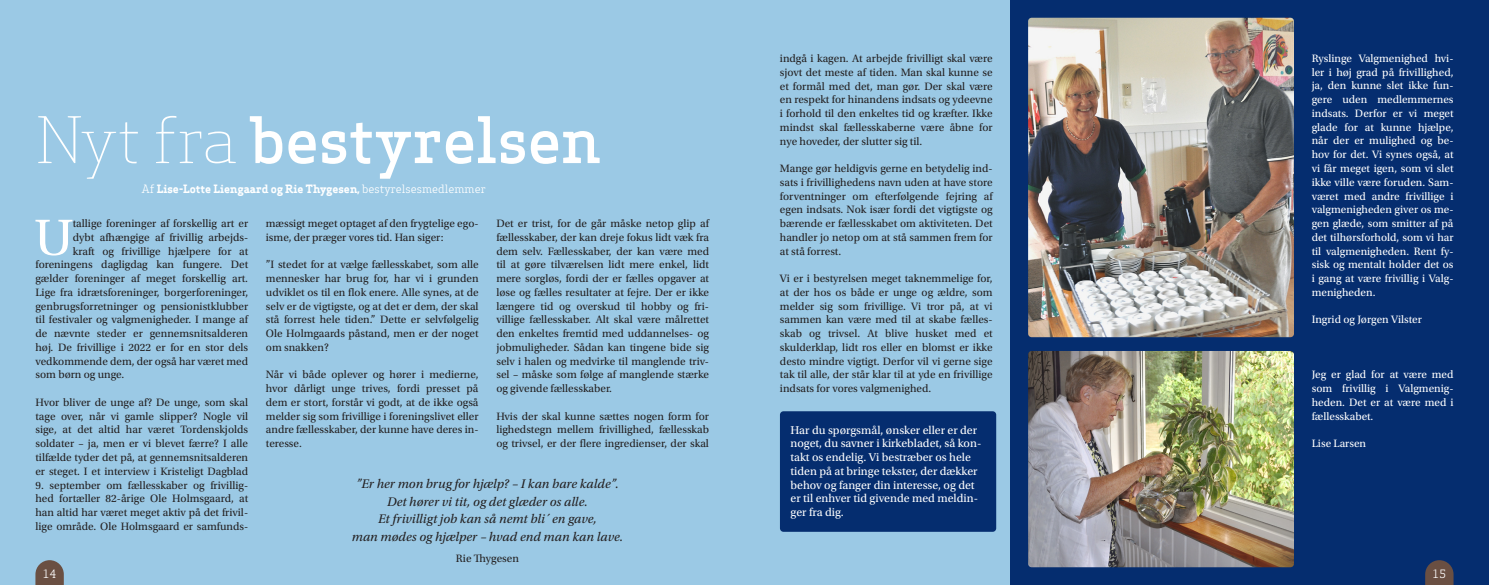
<style>
.page{position:relative;width:1489px;height:585px;background:#fff}
.page>*{position:absolute;margin:0;border:0;box-sizing:border-box;transform-origin:0 0}
.t1{font:500 62.5px "Apex Serif";letter-spacing:-.015em;color:#fff}
.t2{font:53.38px "Utopia Std";color:#fff}
.t3{font:italic 13.12px/17.5px "Utopia Std";letter-spacing:.005em;color:#231f20;text-align:center}
.t4{font:11.88px/13.8px "Utopia Std";color:#fff}
.t5{font:11.25px/13.8px "Utopia Std";color:#231f20;text-align:justify}
.t6{font:11.25px/13.8px "Utopia Std";color:#fff;text-align:justify}
.t7{font:700 11.25px "Apex Serif";color:#fff}
.t8{font:11.25px "Apex Serif";color:#fff}
.s1{font-weight:300}
.s2{font-weight:400}
</style>
<div class="page">
<div style="left:0;top:0;width:1488px;height:585px;background:#9bc9e5"></div>
<div style="left:1010px;top:0;width:478px;height:585px;background:#052d6f"></div>
<img style="left:1028px;top:18px;width:265px;height:319px">
<img style="left:1028px;top:351px;width:265px;height:216px">
<svg style="left:35px;top:560px;width:29px;height:25px"></svg>
<svg style="left:1425px;top:560px;width:28px;height:25px"></svg>
<div style="left:780px;top:411px;width:216px;height:120px;background:#052d6f;border-radius:4px"></div>
<h1 class="t1" style="left:35px;top:100px;width:567px"><span class="s1">Nyt fra</span> bestyrelsen</h1>
<p class="t7" style="left:142px;top:181px;width:345px"><span class="s2">Af</span> Lise-Lotte Liengaard og Rie Thygesen, <span class="s2">bestyrelsesmedlemmer</span></p>
<h2 class="t2" style="left:35px;top:208px;width:39px">U</h2>
<p class="t5" style="left:73px;top:217px;width:177px">tallige foreninger af forskellig art er</p>
<p class="t5" style="left:73px;top:230px;width:177px">dybt afhængige af frivillig arbejds-</p>
<p class="t5" style="left:73px;top:244px;width:177px">kraft og frivillige hjælpere for at</p>
<p class="t5" style="left:35px;top:258px;width:214px">foreningens dagligdag kan fungere. Det</p>
<p class="t5" style="left:35px;top:272px;width:214px">gælder foreninger af meget forskellig art.</p>
<p class="t5" style="left:35px;top:285px;width:214px">Lige fra idrætsforeninger, borgerforeninger,</p>
<p class="t5" style="left:35px;top:299px;width:214px">genbrugsforretninger og pensionistklubber</p>
<p class="t5" style="left:35px;top:313px;width:214px">til festivaler og valgmenigheder. I mange af</p>
<p class="t5" style="left:35px;top:327px;width:214px">de nævnte steder er gennemsnitsalderen</p>
<p class="t5" style="left:35px;top:340px;width:214px">høj. De frivillige i 2022 er for en stor dels</p>
<p class="t5" style="left:35px;top:354px;width:214px">vedkommende dem, der også har været med</p>
<p class="t5" style="left:35px;top:368px;width:90px">som børn og unge.</p>
<p class="t5" style="left:35px;top:395px;width:214px">Hvor bliver de unge af? De unge, som skal tage over, når vi gamle slipper? Nogle vil sige, at det altid har været Tordenskjolds soldater – ja, men er vi blevet færre? I alle tilfælde tyder det på, at gennemsnitsalderen er steget. I et interview i Kristeligt Dagblad</p>
<p class="t5" style="left:35px;top:478px;width:214px">9. september om fællesskaber og frivillig&shy;hed fortæller 82-årige Ole Holmsgaard, at han altid har været meget aktiv på det frivil&shy;lige område. Ole Holmsgaard er samfunds-</p>
<p class="t5" style="left:266px;top:217px;width:214px">mæssigt meget optaget af den frygtelige ego&shy;isme, der præger vores tid. Han siger:</p>
<p class="t5" style="left:266px;top:258px;width:214px">”I stedet for at vælge fællesskabet, som alle mennesker har brug for, har vi i grunden udviklet os til en flok enere. Alle synes, at de selv er de vigtigste, og at det er dem, der skal stå forrest hele tiden.” Dette er selvfølgelig Ole Holmgaards påstand, men er der noget om snakken?</p>
<p class="t5" style="left:266px;top:368px;width:214px">Når vi både oplever og hører i medierne, hvor dårligt unge trives, fordi presset på dem er stort, forstår vi godt, at de ikke også melder sig som frivillige i foreningslivet eller andre fællesskaber, der kunne have deres in&shy;teresse.</p>
<p class="t5" style="left:496px;top:217px;width:214px">Det er trist, for de går måske netop glip af fællesskaber, der kan dreje fokus lidt væk fra dem selv. Fællesskaber, der kan være med til at gøre tilværelsen lidt mere enkel, lidt mere sorgløs, fordi der er fælles opgaver at løse og fælles resultater at fejre. Der er ikke længere tid og overskud til hobby og fri&shy;villige fællesskaber. Alt skal være målrettet den enkeltes fremtid med uddannelses- og jobmuligheder. Sådan kan tingene bide sig selv i halen og medvirke til manglende triv&shy;sel – måske som følge af manglende stærke og givende fællesskaber.</p>
<p class="t5" style="left:496px;top:409px;width:214px">Hvis der skal kunne sættes nogen form for lighedstegn mellem frivillighed, fællesskab og trivsel, er der flere ingredienser, der skal</p>
<p class="t3" style="left:352px;top:475px;width:273px">”Er her mon brug for hjælp? – I kan bare kalde”.<br>Det hører vi tit, og det glæder os alle.<br>Et frivilligt job kan så nemt bli´ en gave,<br>man mødes og hjælper – hvad end man kan lave.</p>
<p class="t5" style="left:456px;top:551px;width:64px">Rie Thygesen</p>
<p class="t5" style="left:780px;top:52px;width:214px">indgå i kagen. At arbejde frivilligt skal være sjovt det meste af tiden. Man skal kunne se et formål med det, man gør. Der skal være en respekt for hinandens indsats og ydeevne i forhold til den enkeltes tid og kræfter. Ikke mindst skal fællesskaberne være åbne for nye hoveder, der slutter sig til.</p>
<p class="t5" style="left:780px;top:162px;width:214px">Mange gør heldigvis gerne en betydelig ind&shy;sats i frivillighedens navn uden at have store forventninger om efterfølgende fejring af egen indsats. Nok især fordi det vigtigste og bærende er fællesskabet om aktiviteten. Det handler jo netop om at stå sammen frem for at stå forrest.</p>
<p class="t5" style="left:780px;top:272px;width:214px">Vi er i bestyrelsen meget taknemmelige for, at der hos os både er unge og ældre, som melder sig som frivillige. Vi tror på, at vi sammen kan være med til at skabe fælles&shy;skab og trivsel. At blive husket med et skulderklap, lidt ros eller en blomst er ikke desto mindre vigtigt. Derfor vil vi gerne sige tak til alle, der står klar til at yde en frivillige indsats for vores valgmenighed.</p>
<p class="t4" style="left:790px;top:423px;width:192px">Har du spørgsmål, ønsker eller er der noget, du savner i kirkebladet, så kon&shy;takt os endelig. Vi bestræber os hele tiden på at bringe tekster, der dækker behov og fanger din interesse, og det er til enhver tid givende med meldin&shy;ger fra dig.</p>
<p class="t6" style="left:1311px;top:52px;width:143px">Ryslinge Valgmenighed hvi&shy;ler i høj grad på frivillighed, ja, den kunne slet ikke fun&shy;gere uden medlemmernes indsats. Derfor er vi meget glade for at kunne hjælpe, når der er mulighed og be&shy;hov for det. Vi synes også, at vi får meget igen, som vi slet ikke ville være foruden. Sam&shy;været med andre frivillige i valgmenigheden giver os me&shy;gen glæde, som smitter af på det tilhørsforhold, som vi har til valgmenigheden. Rent fy&shy;sisk og mentalt holder det os i gang at være frivillig i Valg&shy;menigheden.</p>
<p class="t6" style="left:1311px;top:313px;width:112px">Ingrid og Jørgen Vilster</p>
<p class="t6" style="left:1311px;top:368px;width:143px">Jeg er glad for at være med som frivillig i Valgmenig&shy;heden. Det er at være med i fællesskabet.</p>
<p class="t6" style="left:1311px;top:437px;width:56px">Lise Larsen</p>
<p class="t8" style="left:43px;top:566px;width:15px">14</p>
<p class="t8" style="left:1432px;top:566px;width:15px">15</p>
</div>
